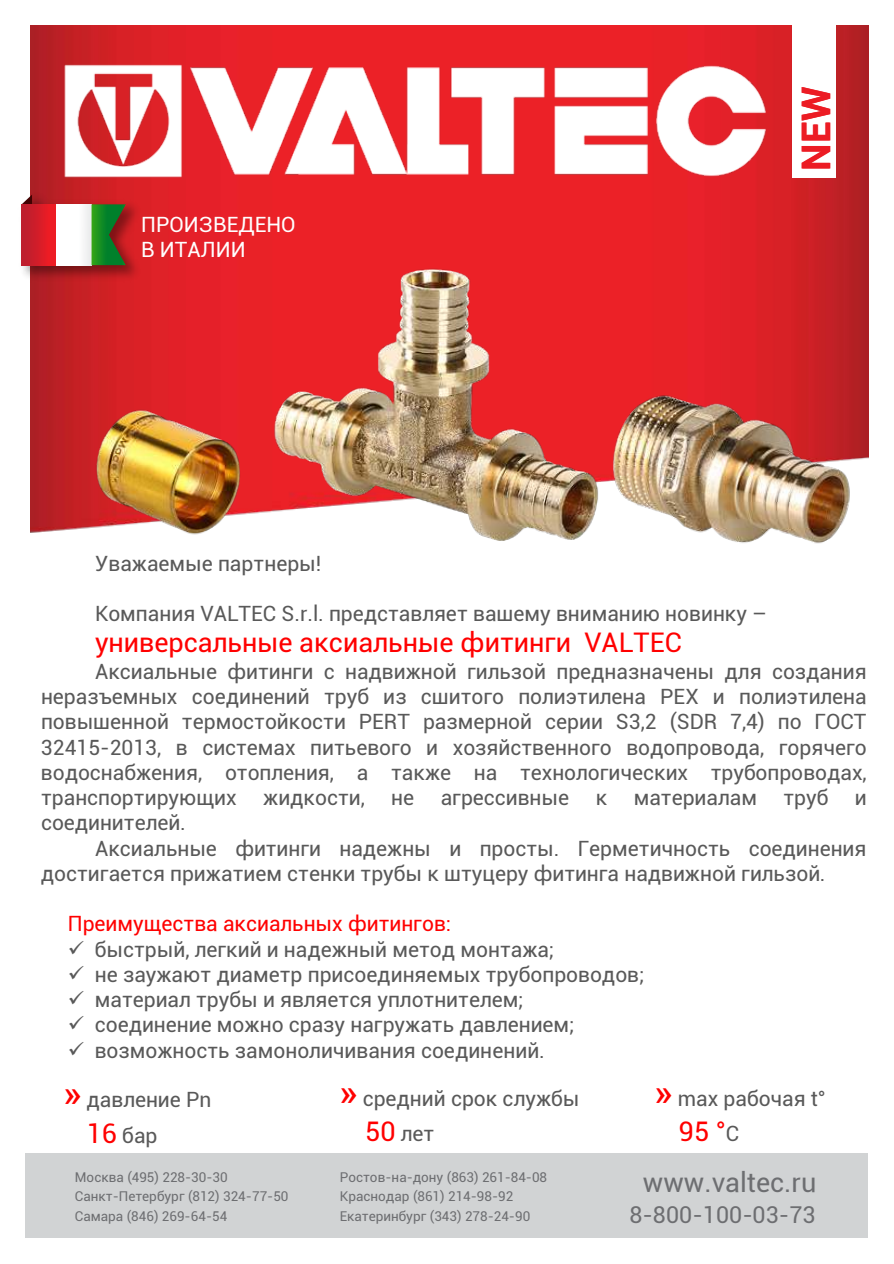
<style>
.page{position:relative;width:894px;height:1264px;background:#fff}
.page>*{position:absolute;margin:0;border:0;box-sizing:border-box;transform-origin:0 0}
.t1{font:700 39px "Roboto";color:#ec1c24}
.t2{font:27px "Roboto";color:#f00}
.t3{font:27px "Roboto";color:#6d6e71}
.t4{font:23.25px "Roboto";letter-spacing:.005em;color:#6d6e71}
.t5{font:21px/25.2px "Roboto";color:#595959}
.t6{font:21px "Roboto";color:#f00}
.t7{font:21px/25.2px "Roboto";letter-spacing:.005em;color:#fff}
.t8{font:13.5px/19.4px "Roboto";color:#6d6e71}
.s1{font-size:39px;color:#f00}
.s2{font-size:27px;color:#f00}
.s3{font-size:21px;color:#595959}
</style>
<div class="page">
<img style="left:30px;top:26px;width:838px;height:507px">
<img style="left:43px;top:48px;width:740px;height:146px">
<img style="left:232px;top:204px;width:404px;height:337px">
<div style="left:792px;top:25px;width:44px;height:153px;background:#fff"></div>
<div style="left:26px;top:1153px;width:841px;height:84px;background:#d1d3d4"></div>
<img style="left:597px;top:337px;width:268px;height:207px">
<img style="left:84px;top:387px;width:169px;height:154px">
<img style="left:21px;top:187px;width:125px;height:97px">
<svg style="left:22px;top:194px;width:10px;height:10px"></svg>
<svg style="left:22px;top:204px;width:35px;height:61px;background:#d7232e"></svg>
<div style="left:57px;top:204px;width:34px;height:61px;background:#fff"></div>
<svg style="left:91px;top:204px;width:35px;height:61px;background:#386f25"></svg>
<p class="t7" style="left:141px;top:211px;width:156px">ПРОИЗВЕДЕНО<br>В ИТАЛИИ</p>
<h1 class="t1" style="left:793px;top:170px;width:85px;rotate:-90deg">NEW</h1>
<p class="t5" style="left:95px;top:550px;width:228px">Уважаемые партнеры!</p>
<p class="t5" style="left:95px;top:600px;width:673px">Компания VALTEC S.r.l. представляет вашему вниманию новинку –</p>
<p class="t2" style="left:95px;top:623px;width:588px">универсальные аксиальные фитинги VALTEC</p>
<p class="t2" style="left:417px;top:630px;width:9px">.</p>
<p class="t5" style="left:41px;top:658px;width:827px;text-align:justify;text-indent:54px">Аксиальные фитинги с надвижной гильзой предназначены для создания неразъемных соединений труб из сшитого полиэтилена PEX и полиэтилена повышенной термостойкости PERT размерной серии S3,2 (SDR 7,4) по ГОСТ 32415-2013, в системах питьевого и хозяйственного водопровода, горячего водоснабжения, отопления, а также на технологических трубопроводах, транспортирующих</p>
<p class="t5" style="left:263px;top:784px;width:103px">жидкости,</p>
<p class="t5" style="left:391px;top:784px;width:24px">не</p>
<p class="t5" style="left:440px;top:784px;width:130px">агрессивные</p>
<p class="t5" style="left:595px;top:784px;width:13px">к</p>
<p class="t5" style="left:633px;top:784px;width:125px">материалам</p>
<p class="t5" style="left:783px;top:784px;width:46px">труб</p>
<p class="t5" style="left:854px;top:784px;width:13px">и</p>
<p class="t5" style="left:41px;top:809px;width:146px">соединителей.</p>
<p class="t5" style="left:95px;top:834px;width:772px">Аксиальные фитинги надежны и просты. Герметичность соединения</p>
<p class="t5" style="left:41px;top:859px;width:786px">достигается прижатием стенки трубы к штуцеру фитинга надвижной гильзой.</p>
<p class="t6" style="left:68px;top:909px;width:385px">Преимущества аксиальных фитингов:</p>
<p class="t5" style="left:68px;top:935px;width:487px">✓ быстрый, легкий и надежный метод монтажа;</p>
<p class="t5" style="left:68px;top:960px;width:578px">✓ не заужают диаметр присоединяемых трубопроводов;</p>
<p class="t5" style="left:68px;top:985px;width:457px">✓ материал трубы и является уплотнителем;</p>
<p class="t5" style="left:68px;top:1011px;width:508px">✓ соединение можно сразу нагружать давлением;</p>
<p class="t5" style="left:68px;top:1036px;width:478px">✓ возможность замоноличивания соединений.</p>
<p class="t5" style="left:87px;top:1081px;width:126px;line-height:35.4px;text-indent:-24px"><span class="s1">»</span> давление Pn<br><span class="s2">16</span> бар</p>
<p class="t5" style="left:365px;top:1079px;width:216px;line-height:35.4px;text-indent:-26px"><span class="s1">»</span> средний срок службы<br><span class="s2">50</span> лет</p>
<p class="t5" style="left:654px;top:1086px;width:173px"><span class="s1">»</span> max рабочая t°</p>
<p class="t2" style="left:678px;top:1119px;width:62px">95 °<span class="s3">С</span></p>
<p class="t8" style="left:75px;top:1166px;width:215px">Москва (495) 228-30-30<br>Санкт-Петербург (812) 324-77-50<br>Самара (846) 269-64-54</p>
<p class="t8" style="left:339px;top:1166px;width:209px">Ростов-на-дону (863) 261-84-08<br>Краснодар (861) 214-98-92<br>Екатеринбург (343) 278-24-90</p>
<p class="t3" style="left:642px;top:1170px;width:175px">www.valtec.ru</p>
<p class="t4" style="left:629px;top:1204px;width:187px">8-800-100-03-73</p>
</div>
